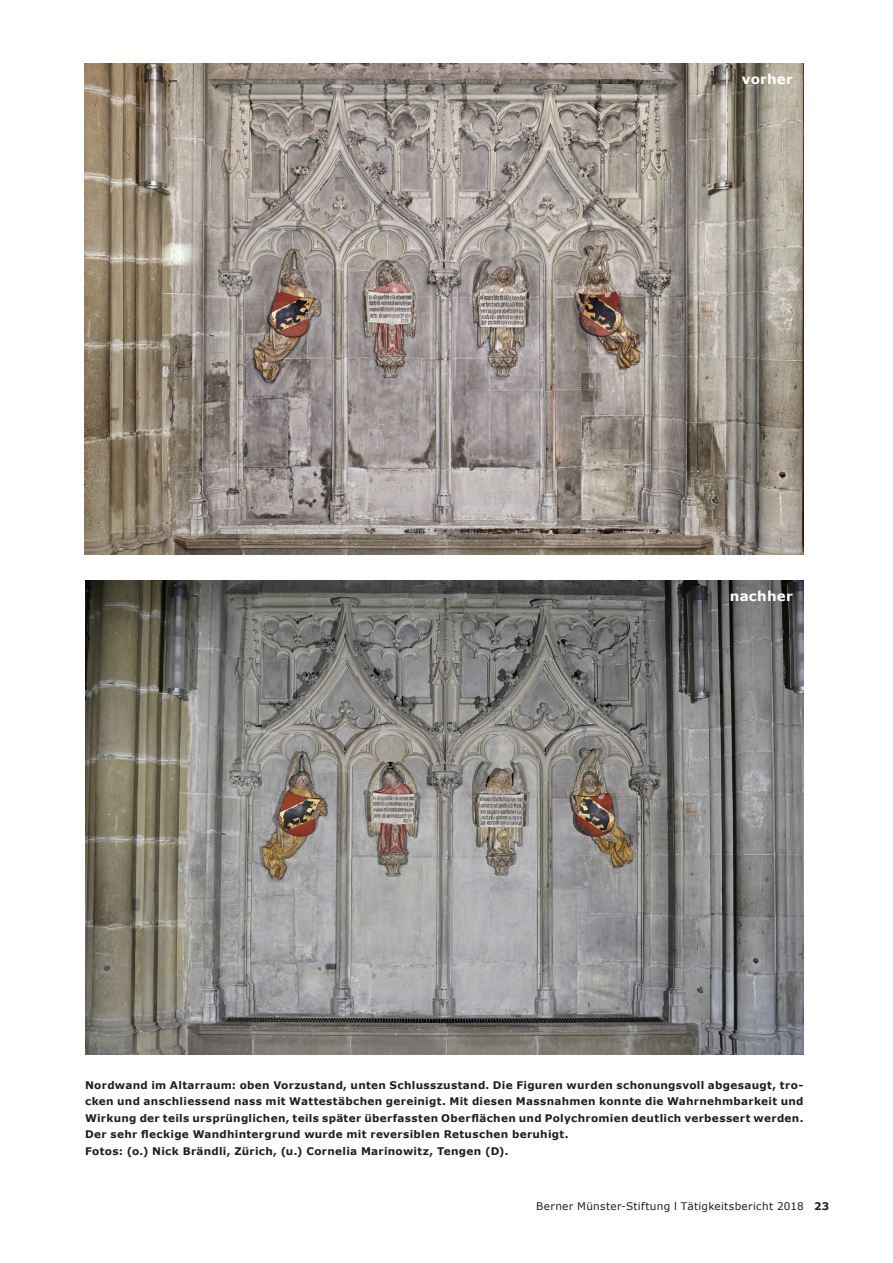
<style>
.page{position:relative;width:893px;height:1263px;background:#fff}
.page>*{position:absolute;margin:0;border:0;box-sizing:border-box;transform-origin:0 0}
.Bildlegende{font:700 13.5px "Verdana";letter-spacing:.02em;color:#fff}
.Fliesstext{font:700 10.5px/16.5px "Verdana";letter-spacing:.03em;color:#231f20;text-align:justify}
.Bildlegende-2{font:700 10.5px "Verdana";letter-spacing:.025em;color:#231f20}
.t1{font:10.5px "Verdana";letter-spacing:.03em;color:#231f20}
.s1{font-weight:700}
</style>
<div class="page">
<img style="left:85px;top:64px;width:719px;height:490px">
<img style="left:85px;top:580px;width:719px;height:475px">
<p class="Bildlegende" style="left:742px;top:70px;width:53px">vorher</p>
<p class="Bildlegende" style="left:730px;top:586px;width:65px">nachher</p>
<p class="Fliesstext" style="left:85px;top:1076px;width:720px">Nordwand im Altarraum: oben Vorzustand, unten Schlusszustand. Die Figuren wurden schonungsvoll abgesaugt, tro&shy;cken und anschliessend nass mit Wattestäbchen gereinigt. Mit diesen Massnahmen konnte die Wahrnehmbarkeit und Wirkung der teils ursprünglichen, teils später überfassten Oberflächen und Polychromien deutlich verbessert werden.<br>Der sehr fleckige Wandhintergrund wurde mit reversiblen Retuschen beruhigt.</p>
<p class="Bildlegende-2" style="left:85px;top:1143px;width:425px">Fotos: (o.) Nick Brändli, Zürich, (u.) Cornelia Marinowitz, Tengen (D).</p>
<p class="t1" style="left:536px;top:1199px;width:294px">Berner Münster-Stiftung l Tätigkeitsbericht 2018 <span class="s1">23</span></p>
</div>
